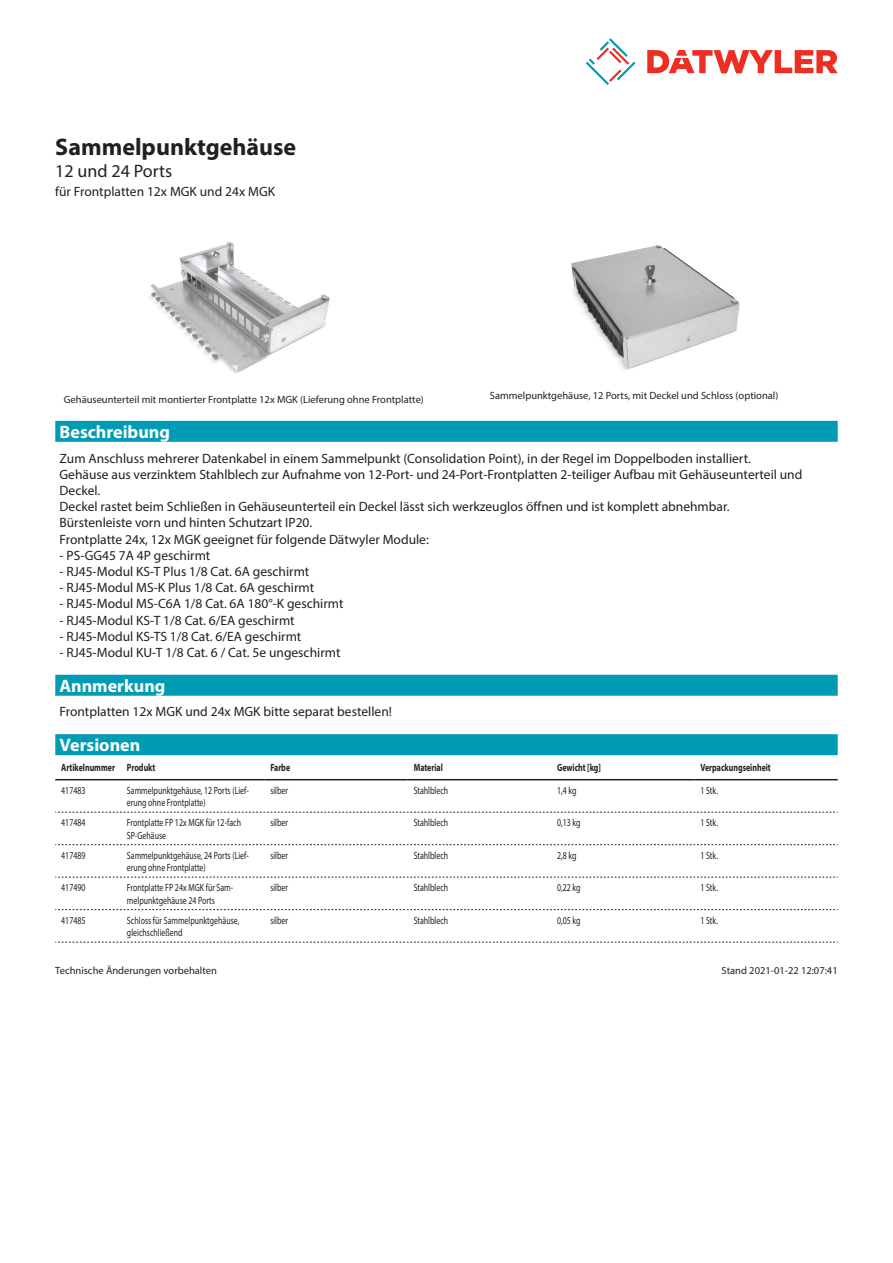
<style>
.page{position:relative;width:893px;height:1263px;background:#fff}
.page>*{position:absolute;margin:0;border:0;box-sizing:border-box;transform-origin:0 0}
.Product_Head{font:700 24px "Myriad Pro";color:#231f20}
.Standard_Head_Proper{font:700 18px "Myriad Pro";color:#fff}
.SubHead{font:18px "Myriad Pro";color:#231f20}
.Standard_text{font:13.5px/16.2px "Myriad Pro";color:#231f20}
.myriadlight{font:10.5px/12.6px "Myriad Pro";color:#231f20;scale:.75 1}
.imagetext{font:10.5px "Myriad Pro";color:#231f20}
.myriadbold{font:700 10.5px "Myriad Pro";color:#231f20;scale:.75 1}
.Footnote{font:10.5px "Myriad Pro";color:#231f20}
</style>
<div class="page">
<svg style="left:586px;top:38px;width:49px;height:47px"></svg>
<svg style="left:647px;top:50px;width:191px;height:23px"></svg>
<div style="left:55px;top:675px;width:783px;height:21px;background:#009cb3"></div>
<img style="left:149px;top:242px;width:181px;height:131px">
<img style="left:571px;top:244px;width:169px;height:126px">
<div style="left:55px;top:734px;width:783px;height:21px;background:#009cb3"></div>
<hr style="left:55px;top:779px;width:66px;height:1px;background:#231f20">
<hr style="left:121px;top:779px;width:143px;height:1px;background:#231f20">
<hr style="left:264px;top:779px;width:144px;height:1px;background:#231f20">
<hr style="left:408px;top:779px;width:143px;height:1px;background:#231f20">
<hr style="left:551px;top:779px;width:143px;height:1px;background:#231f20">
<hr style="left:694px;top:779px;width:144px;height:1px;background:#231f20">
<svg style="left:55px;top:812px;width:783px;height:1px"></svg>
<svg style="left:55px;top:844px;width:783px;height:1px"></svg>
<svg style="left:55px;top:877px;width:783px;height:1px"></svg>
<svg style="left:55px;top:909px;width:783px;height:1px"></svg>
<svg style="left:55px;top:942px;width:783px;height:1px"></svg>
<div style="left:55px;top:421px;width:783px;height:21px;background:#009cb3"></div>
<p class="Product_Head" style="left:55px;top:131px;width:243px">Sammelpunktgehäuse</p>
<p class="SubHead" style="left:55px;top:160px;width:118px">12 und 24 Ports</p>
<p class="Standard_text" style="left:55px;top:183px;width:221px">für Frontplatten 12x MGK und 24x MGK</p>
<p class="imagetext" style="left:64px;top:393px;width:362px">Gehäuseunterteil mit montierter Frontplatte 12x MGK (Lieferung ohne Frontplatte)</p>
<p class="imagetext" style="left:490px;top:389px;width:290px">Sammelpunktgehäuse, 12 Ports, mit Deckel und Schloss (optional)</p>
<p class="Standard_Head_Proper" style="left:60px;top:420px;width:112px">Beschreibung</p>
<p class="Standard_text" style="left:60px;top:450px;width:744px">Zum Anschluss mehrerer Datenkabel in einem Sammelpunkt (Consolidation Point), in der Regel im Doppelboden installiert.<br>Gehäuse aus verzinktem Stahlblech zur Aufnahme von 12-Port- und 24-Port-Frontplatten 2-teiliger Aufbau mit Gehäuseunterteil und Deckel.<br>Deckel rastet beim Schließen in Gehäuseunterteil ein Deckel lässt sich werkzeuglos öffnen und ist komplett abnehmbar.<br>Bürstenleiste vorn und hinten Schutzart IP20.<br>Frontplatte 24x, 12x MGK geeignet für folgende Dätwyler Module:</p>
<p class="Standard_text" style="left:60px;top:547px;width:152px">- PS-GG45 7A 4P geschirmt</p>
<p class="Standard_text" style="left:60px;top:563px;width:251px">- RJ45-Modul KS-T Plus 1/8 Cat. 6A geschirmt</p>
<p class="Standard_text" style="left:60px;top:579px;width:256px">- RJ45-Modul MS-K Plus 1/8 Cat. 6A geschirmt</p>
<p class="Standard_text" style="left:60px;top:595px;width:286px">- RJ45-Modul MS-C6A 1/8 Cat. 6A 180°-K geschirmt</p>
<p class="Standard_text" style="left:60px;top:612px;width:237px">- RJ45-Modul KS-T 1/8 Cat. 6/EA geschirmt</p>
<p class="Standard_text" style="left:60px;top:628px;width:243px">- RJ45-Modul KS-TS 1/8 Cat. 6/EA geschirmt</p>
<p class="Standard_text" style="left:60px;top:644px;width:282px">- RJ45-Modul KU-T 1/8 Cat. 6 / Cat. 5e ungeschirmt</p>
<p class="Standard_Head_Proper" style="left:60px;top:674px;width:107px">Annmerkung</p>
<p class="Standard_text" style="left:60px;top:704px;width:334px">Frontplatten 12x MGK und 24x MGK bitte separat bestellen!</p>
<p class="Standard_Head_Proper" style="left:60px;top:733px;width:82px">Versionen</p>
<p class="myriadbold" style="left:61px;top:761px;width:73px">Artikelnummer</p>
<p class="myriadbold" style="left:127px;top:761px;width:39px">Produkt</p>
<p class="myriadbold" style="left:270px;top:761px;width:28px">Farbe</p>
<p class="myriadbold" style="left:414px;top:761px;width:41px">Material</p>
<p class="myriadbold" style="left:557px;top:761px;width:60px">Gewicht [kg]</p>
<p class="myriadbold" style="left:700px;top:761px;width:95px">Verpackungseinheit</p>
<p class="myriadlight" style="left:61px;top:784px;width:34px">417483</p>
<p class="myriadlight" style="left:127px;top:784px;width:164px">Sammelpunktgehäuse, 12 Ports (Lief&shy;erung ohne Frontplatte)</p>
<p class="myriadlight" style="left:270px;top:784px;width:25px">silber</p>
<p class="myriadlight" style="left:414px;top:784px;width:48px">Stahlblech</p>
<p class="myriadlight" style="left:557px;top:784px;width:27px">1,4 kg</p>
<p class="myriadlight" style="left:700px;top:784px;width:25px">1 Stk.</p>
<p class="myriadlight" style="left:61px;top:816px;width:34px">417484</p>
<p class="myriadlight" style="left:127px;top:816px;width:154px">Frontplatte FP 12x MGK für 12-fach<br>SP-Gehäuse</p>
<p class="myriadlight" style="left:270px;top:816px;width:25px">silber</p>
<p class="myriadlight" style="left:414px;top:816px;width:48px">Stahlblech</p>
<p class="myriadlight" style="left:557px;top:816px;width:33px">0,13 kg</p>
<p class="myriadlight" style="left:700px;top:816px;width:25px">1 Stk.</p>
<p class="myriadlight" style="left:61px;top:848px;width:34px">417489</p>
<p class="myriadlight" style="left:127px;top:848px;width:164px">Sammelpunktgehäuse, 24 Ports (Lief&shy;erung ohne Frontplatte)</p>
<p class="myriadlight" style="left:270px;top:848px;width:25px">silber</p>
<p class="myriadlight" style="left:414px;top:848px;width:48px">Stahlblech</p>
<p class="myriadlight" style="left:557px;top:848px;width:27px">2,8 kg</p>
<p class="myriadlight" style="left:700px;top:848px;width:25px">1 Stk.</p>
<p class="myriadlight" style="left:61px;top:881px;width:34px">417490</p>
<p class="myriadlight" style="left:127px;top:881px;width:143px">Frontplatte FP 24x MGK für Sam&shy;melpunktgehäuse 24 Ports</p>
<p class="myriadlight" style="left:270px;top:881px;width:25px">silber</p>
<p class="myriadlight" style="left:414px;top:881px;width:48px">Stahlblech</p>
<p class="myriadlight" style="left:557px;top:881px;width:33px">0,22 kg</p>
<p class="myriadlight" style="left:700px;top:881px;width:25px">1 Stk.</p>
<p class="myriadlight" style="left:61px;top:913px;width:34px">417485</p>
<p class="myriadlight" style="left:127px;top:913px;width:151px">Schloss für Sammelpunktgehäuse, gleichschließend</p>
<p class="myriadlight" style="left:270px;top:913px;width:25px">silber</p>
<p class="myriadlight" style="left:414px;top:913px;width:48px">Stahlblech</p>
<p class="myriadlight" style="left:557px;top:913px;width:33px">0,05 kg</p>
<p class="myriadlight" style="left:700px;top:913px;width:25px">1 Stk.</p>
<p class="Footnote" style="left:55px;top:964px;width:163px">Technische Änderungen vorbehalten</p>
<p class="Footnote" style="left:722px;top:964px;width:118px">Stand 2021-01-22 12:07:41</p>
</div>
